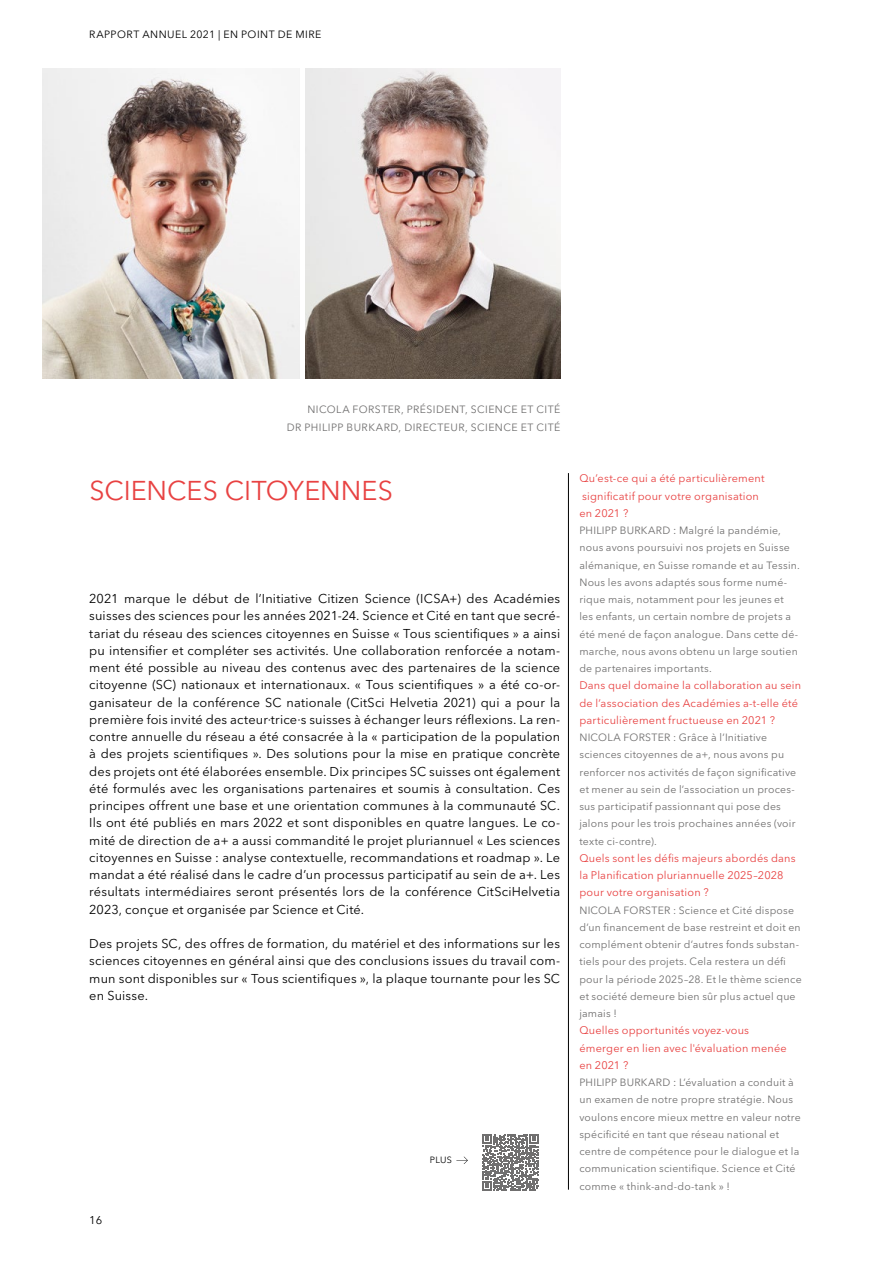
<style>
.page{position:relative;width:893px;height:1263px;background:#fff}
.page>*{position:absolute;margin:0;border:0;box-sizing:border-box;transform-origin:0 0}
.t1{font:27px "Avenir Next LT Pro";color:#e84242}
.t2{font:12.75px/17.2px "Avenir Next LT Pro";letter-spacing:.01em;color:#000;text-align:justify}
.t3{font:11.25px "Avenir Next LT Pro";color:#000}
.t4{font:10.95px/17.2px "Avenir Next LT Pro";letter-spacing:.02em;color:#e84242}
.t5{font:10.5px/17.2px "Avenir Next LT Pro";letter-spacing:.02em;color:#706f6f}
.t6{font:10.5px/17.2px "Avenir Next LT Pro";letter-spacing:.045em;color:#706f6f;text-align:right}
.t7{font:10.5px "Avenir Next LT Pro";letter-spacing:.045em;color:#000}
.t8{font:9px "Avenir Next";color:#000}
.s1{font-size:10.95px}
</style>
<div class="page">
<img style="left:306px;top:68px;width:254px;height:311px">
<img style="left:43px;top:69px;width:256px;height:310px">
<hr style="left:568px;top:473px;width:1px;height:717px;background:#000">
<svg style="left:482px;top:1134px;width:57px;height:56px"></svg>
<svg style="left:456px;top:1157px;width:12px;height:7px"></svg>
<p class="t7" style="left:89px;top:28px;width:234px">RAPPORT ANNUEL 2021 | EN POINT DE MIRE</p>
<p class="t6" style="left:287px;top:401px;width:275px">NICOLA FORSTER, PRÉSIDENT, SCIENCE ET CITÉ<br>DR PHILIPP BURKARD, DIRECTEUR, SCIENCE ET CITÉ</p>
<h1 class="t1" style="left:89px;top:474px;width:305px">SCIENCES CITOYENNES</h1>
<p class="t2" style="left:89px;top:590px;width:472px">2021 marque le début de l’Initiative Citizen Science (ICSA+) des Académies suisses des sciences pour les années 2021-24. Science et Cité en tant que secré&shy;tariat du réseau des sciences citoyennes en Suisse « Tous scientifiques » a ainsi pu intensifier et compléter ses activités. Une collaboration renforcée a notam&shy;ment été possible au niveau des contenus avec des partenaires de la science citoyenne (SC) nationaux et internationaux. « Tous scientifiques » a été co-or&shy;ganisateur de la conférence SC nationale (CitSci Helvetia 2021) qui a pour la première fois invité des acteur·trice·s suisses à échanger leurs réflexions. La ren&shy;contre annuelle du réseau a été consacrée à la « participation de la population à des projets scientifiques ». Des solutions pour la mise en pratique concrète des projets ont été élaborées ensemble. Dix principes SC suisses ont également été formulés avec les organisations partenaires et soumis à consultation. Ces principes offrent une base et une orientation communes à la communauté SC.<br>Ils ont été publiés en mars 2022 et sont disponibles en quatre langues. Le co&shy;mité de direction de a+ a aussi commandité le projet pluriannuel « Les sciences citoyennes en Suisse : analyse contextuelle, recommandations et roadmap ». Le mandat a été réalisé dans le cadre d’un processus participatif au sein de a+. Les résultats intermédiaires seront présentés lors de la conférence CitSciHelvetia 2023, conçue et organisée par Science et Cité.</p>
<p class="t2" style="left:89px;top:935px;width:472px">Des projets SC, des offres de formation, du matériel et des informations sur les sciences citoyennes en général ainsi que des conclusions issues du travail com&shy;mun sont disponibles sur « Tous scientifiques », la plaque tournante pour les SC en Suisse.</p>
<p class="t3" style="left:89px;top:1213px;width:15px">16</p>
<p class="t8" style="left:430px;top:1152px;width:23px">PLUS</p>
<p class="t4" style="left:579px;top:470px;width:187px">Qu’est-ce qui a été particulièrement significatif pour votre organisation en 2021 ?</p>
<p class="t5" style="left:579px;top:522px;width:222px">PHILIPP BURKARD <span class="s1">:</span> Malgré la pandémie, nous avons poursuivi nos projets en Suisse alémanique, en Suisse romande et au Tessin.<br>Nous les avons adaptés sous forme numé&shy;rique mais, notamment pour les jeunes et les enfants, un certain nombre de projets a été mené de façon analogue. Dans cette dé&shy;marche, nous avons obtenu un large soutien de partenaires importants.</p>
<p class="t4" style="left:579px;top:677px;width:223px">Dans quel domaine la collaboration au sein de l’association des Académies a-t-elle été particulièrement fructueuse en 2021 ?</p>
<p class="t5" style="left:579px;top:729px;width:218px">NICOLA FORSTER : Grâce à l’Initiative sciences citoyennes de a+, nous avons pu renforcer nos activités de façon significative et mener au sein de l’association un proces&shy;sus participatif passionnant qui pose des jalons pour les trois prochaines années (voir texte ci-contre).</p>
<p class="t4" style="left:579px;top:849px;width:218px">Quels sont les défis majeurs abordés dans la Planification pluriannuelle 2025–2028 pour votre organisation ?</p>
<p class="t5" style="left:579px;top:901px;width:224px">NICOLA FORSTER : Science et Cité dispose d’un financement de base restreint et doit en complément obtenir d’autres fonds substan&shy;tiels pour des projets. Cela restera un défi pour la période 2025–28. Et le thème science et société demeure bien sûr plus actuel que jamais !</p>
<p class="t4" style="left:579px;top:1022px;width:209px">Quelles opportunités voyez-vous émerger en lien avec l'évaluation menée en 2021 ?</p>
<p class="t5" style="left:579px;top:1074px;width:223px">PHILIPP BURKARD <span class="s1">:</span> L’évaluation a conduit à un examen de notre propre stratégie. Nous voulons encore mieux mettre en valeur notre spécificité en tant que réseau national et centre de compétence pour le dialogue et la communication scientifique. Science et Cité comme « think-and-do-tank » !</p>
</div>
